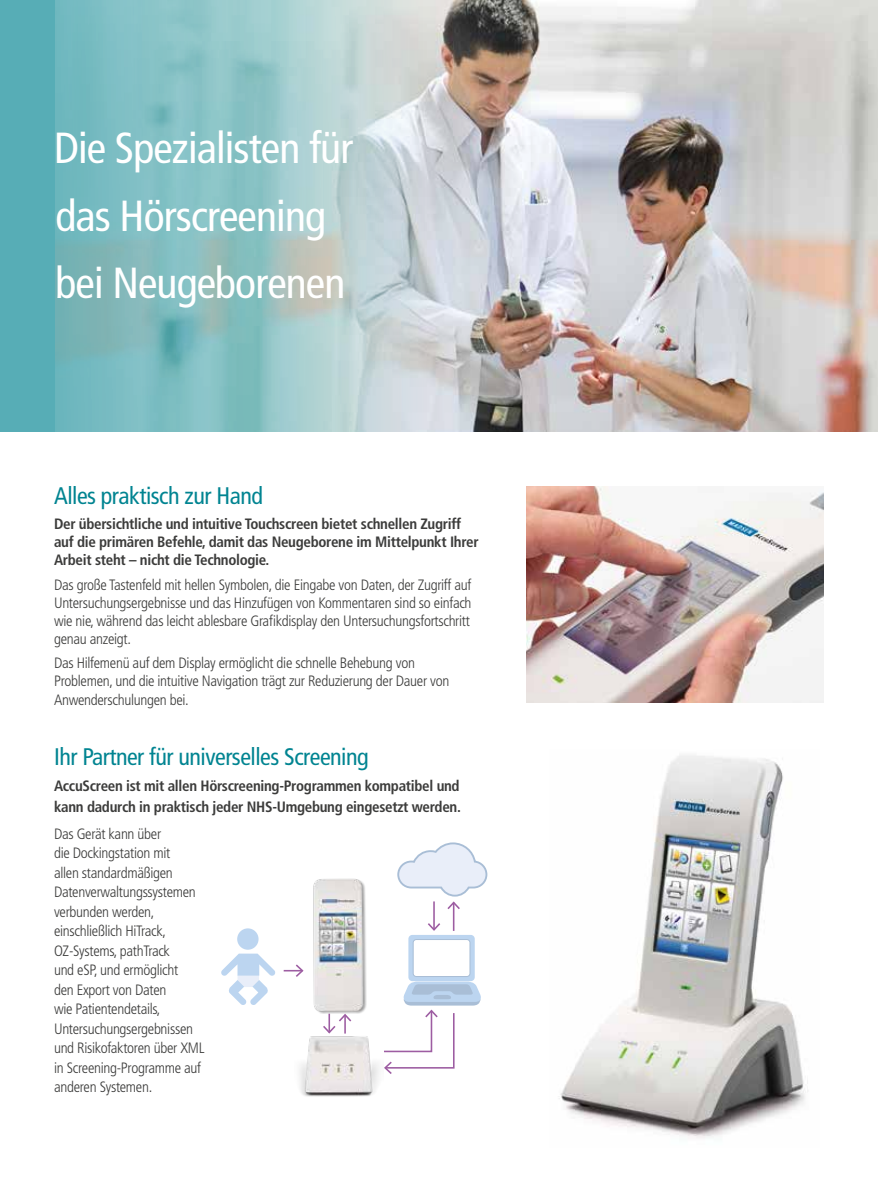
<style>
.page{position:relative;width:878px;height:1188px;background:#fff}
.page>*{position:absolute;margin:0;border:0;box-sizing:border-box;transform-origin:0 0}
.t1{font:condensed 43.5px/67.5px "Frutiger LT Std";letter-spacing:-.02em;color:#fff}
.t2{font:condensed 24px "Frutiger LT Std";letter-spacing:-.02em;color:#008491}
.t3{font:300 condensed 15px/19.5px "Frutiger LT Std";letter-spacing:-.02em;color:#3c3c3b}
.t4{font:700 condensed 15px/18px "Frutiger LT Std";letter-spacing:-.02em;color:#3c3c3b}
</style>
<div class="page">
<img style="left:526px;top:486px;width:298px;height:216px">
<img style="left:450px;top:0;width:428px;height:432px">
<svg style="left:0;top:0;width:450px;height:432px;background:#94c3c6"></svg>
<img style="left:559px;top:755px;width:249px;height:383px">
<img style="left:299px;top:1036px;width:80px;height:61px">
<div style="left:237px;top:928px;width:21px;height:22px;background:#bcd5f0;border-radius:50%"></div>
<svg style="left:221px;top:954px;width:54px;height:51px"></svg>
<svg style="left:284px;top:964px;width:20px;height:13px"></svg>
<svg style="left:321px;top:1013px;width:32px;height:21px"></svg>
<img style="left:313px;top:878px;width:53px;height:135px">
<svg style="left:384px;top:842px;width:103px;height:232px"></svg>
<h1 class="t1" style="left:54px;top:115px;width:301px">Die Spezialisten für das Hörscreening bei Neugeborenen</h1>
<h2 class="t2" style="left:54px;top:482px;width:210px">Alles praktisch zur Hand</h2>
<p class="t4" style="left:54px;top:515px;width:426px">Der übersichtliche und intuitive Touchscreen bietet schnellen Zugriff auf die primären Befehle, damit das Neugeborene im Mittelpunkt Ihrer<br>Arbeit steht – nicht die Technologie.</p>
<p class="t3" style="left:54px;top:576px;width:419px;line-height:18px;text-align:justify">Das große Tastenfeld mit hellen Symbolen, die Eingabe von Daten, der Zugriff auf Untersuchungsergebnisse und das Hinzufügen von Kommentaren sind so einfach wie nie, während das leicht ablesbare Grafikdisplay den Untersuchungsfortschritt genau anzeigt.</p>
<p class="t3" style="left:54px;top:654px;width:397px;line-height:18.3px">Das Hilfemenü auf dem Display ermöglicht die schnelle Behebung von<br>Problemen, und die intuitive Navigation trägt zur Reduzierung der Dauer von<br>Anwenderschulungen bei.</p>
<h2 class="t2" style="left:54px;top:743px;width:316px">Ihr Partner für universelles Screening</h2>
<p class="t4" style="left:54px;top:776px;width:408px;line-height:21px">AccuScreen ist mit allen Hörscreening-Programmen kompatibel und kann dadurch in praktisch jeder NHS-Umgebung eingesetzt werden.</p>
<p class="t3" style="left:54px;top:824px;width:152px">Das Gerät kann über<br>die Dockingstation mit<br>allen standardmäßigen<br>Datenverwaltungssystemen verbunden werden, einschließlich HiTrack,<br>OZ-Systems, pathTrack<br>und eSP, und ermöglicht<br>den Export von Daten<br>wie Patientendetails,<br>Untersuchungsergebnissen und Risikofaktoren über XML in Screening-Programme auf anderen Systemen.</p>
</div>
